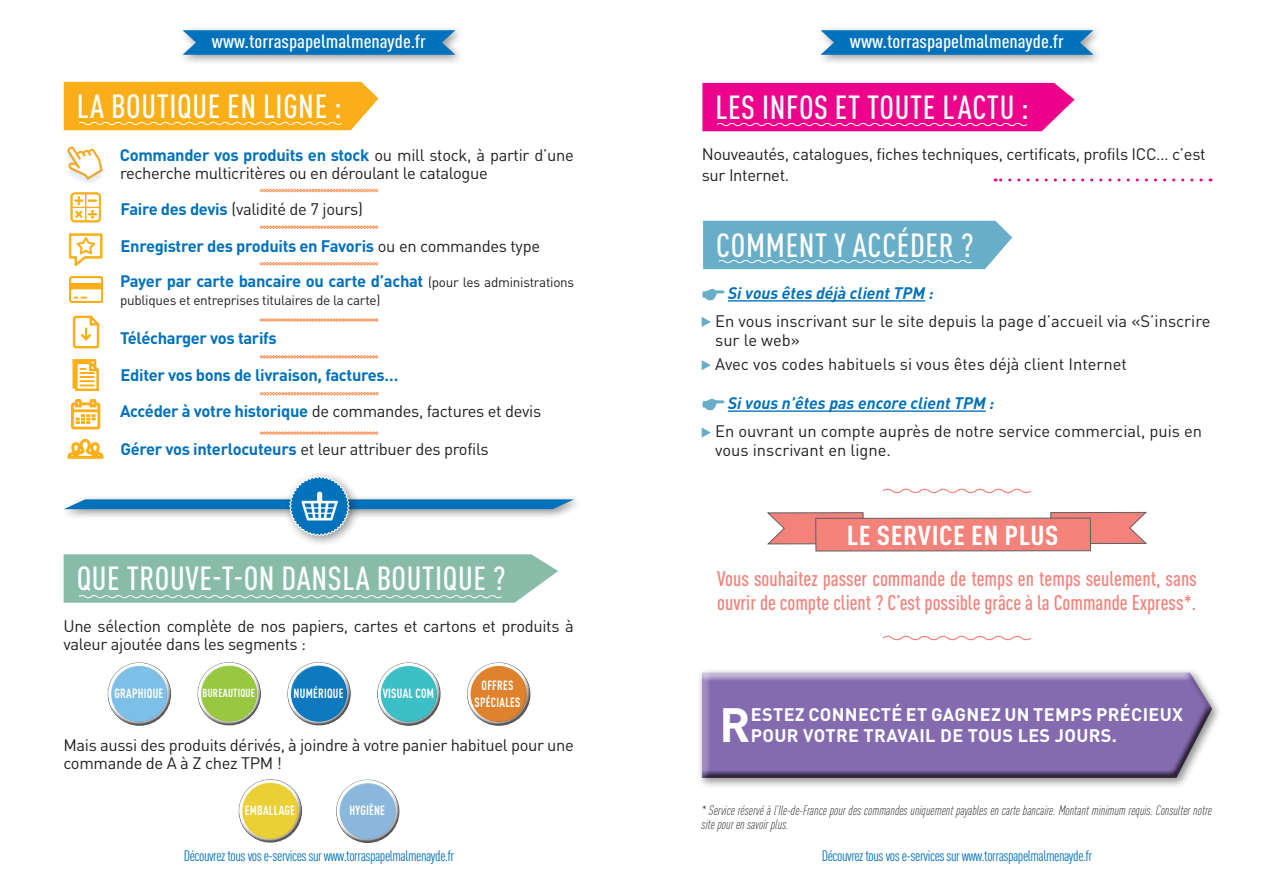
<style>
.page{position:relative;width:1276px;height:893px;background:#fff}
.page>*{position:absolute;margin:0;border:0;box-sizing:border-box;transform-origin:0 0}
.t1{font:700 47.55px "DIN Pro";color:#fff}
.t2{font:500 condensed 33px "DIN Pro";letter-spacing:.02em;color:#fff}
.t3{font:700 condensed 27px "DIN Pro";letter-spacing:.02em;color:#fff;scale:1.11 1}
.t4{font:500 condensed 21px/24px "DIN Pro";color:#f3827a}
.t5{font:500 condensed 18.9px "DIN Pro";color:#fff;scale:1.11 1}
.t6{font:700 18px/21px "DIN Pro";letter-spacing:.02em;color:#fff}
.t7{font:16.5px/18px "DIN Pro";letter-spacing:-.02em;color:#231f20}
.t8{font:16.5px/19.5px "DIN Pro";color:#231f20}
.t9{font:700 16.5px/35.4px "DIN Pro";letter-spacing:-.02em;color:#0071bb}
.t10{font:italic 700 16.5px "DIN Pro";color:#0071bb}
.t11{font:condensed 15px "DIN Pro";letter-spacing:-.03em;color:#0071bb}
.t12{font:italic 300 condensed 13.5px/13.5px "DIN Pro";color:#231f20}
.t13{font:13.5px "DIN Pro";letter-spacing:-.02em;color:#231f20}
.t14{font:700 condensed 13.2px/16.5px "DIN Pro";letter-spacing:.02em;color:#fff;text-align:center;scale:.91 1}
.t15{font:700 condensed 12px "DIN Pro";letter-spacing:.02em;color:#fff}
.t16{font:700 condensed 11.55px "DIN Pro";letter-spacing:.02em;color:#fff;scale:.93 1}
.s1{font-weight:700;color:#0071bb}
.s2{font-weight:400;color:#231f20}
.s3{font-weight:400;font-size:13.5px;color:#231f20}
</style>
<div class="page">
<svg style="left:71px;top:399px;width:30px;height:31px"></svg>
<svg style="left:70px;top:192px;width:31px;height:31px"></svg>
<svg style="left:67px;top:439px;width:37px;height:20px"></svg>
<hr style="left:728px;top:300px;width:197px;height:2px;background:#0071bb">
<hr style="left:728px;top:410px;width:258px;height:2px;background:#0071bb">
<svg style="left:702px;top:289px;width:22px;height:11px"></svg>
<svg style="left:702px;top:399px;width:22px;height:11px"></svg>
<svg style="left:701px;top:317px;width:10px;height:10px"></svg>
<svg style="left:701px;top:427px;width:10px;height:11px"></svg>
<svg style="left:701px;top:360px;width:10px;height:10px"></svg>
<svg style="left:767px;top:512px;width:96px;height:32px;background:#e6928c"></svg>
<svg style="left:1050px;top:512px;width:97px;height:32px;background:#e48e88"></svg>
<div style="left:815px;top:518px;width:275px;height:33px;background:#f3827a"></div>
<div style="left:815px;top:518px;width:276px;height:33px;border:1px solid #5f6062"></div>
<div style="left:696px;top:667px;width:526px;height:122px;background:#231f20;opacity:.5"></div>
<div style="left:699px;top:672px;width:513px;height:106px;background:#231f20;opacity:.75"></div>
<svg style="left:702px;top:83px;width:372px;height:48px;background:#ed1092"></svg>
<svg style="left:64px;top:82px;width:314px;height:48px;background:#fab324"></svg>
<svg style="left:64px;top:554px;width:494px;height:49px;background:#8fc0ae"></svg>
<svg style="left:703px;top:221px;width:309px;height:48px;background:#6fb2ca"></svg>
<svg style="left:882px;top:488px;width:150px;height:6px"></svg>
<svg style="left:882px;top:635px;width:150px;height:6px"></svg>
<img style="left:67px;top:146px;width:36px;height:37px">
<svg style="left:260px;top:189px;width:118px;height:3px"></svg>
<svg style="left:260px;top:225px;width:118px;height:4px"></svg>
<svg style="left:260px;top:262px;width:118px;height:3px"></svg>
<svg style="left:260px;top:318px;width:118px;height:4px"></svg>
<svg style="left:260px;top:355px;width:118px;height:3px"></svg>
<svg style="left:260px;top:392px;width:119px;height:3px"></svg>
<svg style="left:260px;top:431px;width:118px;height:4px"></svg>
<svg style="left:69px;top:233px;width:34px;height:33px"></svg>
<img style="left:70px;top:276px;width:32px;height:27px">
<svg style="left:72px;top:315px;width:28px;height:34px"></svg>
<svg style="left:72px;top:359px;width:27px;height:32px"></svg>
<div style="left:817px;top:25px;width:286px;height:41px;background:#231f20;opacity:.45"></div>
<svg style="left:820px;top:30px;width:273px;height:25px;background:#0e78bd"></svg>
<div style="left:179px;top:25px;width:286px;height:41px;background:#231f20;opacity:.45"></div>
<svg style="left:183px;top:30px;width:272px;height:25px;background:#0d77bd"></svg>
<div style="left:284px;top:470px;width:77px;height:77px;background:#231f20;opacity:.5"></div>
<svg style="left:64px;top:475px;width:510px;height:62px"></svg>
<div style="left:105px;top:660px;width:65px;height:50px;background:#fff;opacity:.75"></div>
<div style="left:109px;top:673px;width:66px;height:53px;background:#231f20;opacity:.75"></div>
<div style="left:375px;top:660px;width:64px;height:50px;background:#fff;opacity:.75"></div>
<div style="left:378px;top:673px;width:66px;height:53px;background:#231f20;opacity:.75"></div>
<div style="left:195px;top:659px;width:64px;height:51px;background:#fff;opacity:.75"></div>
<div style="left:198px;top:672px;width:67px;height:53px;background:#231f20;opacity:.75"></div>
<div style="left:465px;top:660px;width:64px;height:50px;background:#fff;opacity:.75"></div>
<div style="left:468px;top:673px;width:66px;height:53px;background:#231f20;opacity:.75"></div>
<div style="left:285px;top:659px;width:64px;height:51px;background:#fff;opacity:.75"></div>
<div style="left:288px;top:672px;width:67px;height:53px;background:#231f20;opacity:.75"></div>
<div style="left:334px;top:777px;width:64px;height:50px;background:#fff;opacity:.75"></div>
<div style="left:337px;top:790px;width:63px;height:53px;background:#231f20;opacity:.75"></div>
<div style="left:236px;top:777px;width:65px;height:50px;background:#fff;opacity:.75"></div>
<div style="left:240px;top:790px;width:66px;height:53px;background:#231f20;opacity:.75"></div>
<svg style="left:995px;top:178px;width:206px;height:3px"></svg>
<p class="t5" style="left:212px;top:27px;width:194px">www.torraspapelmalmenayde.fr</p>
<p class="t5" style="left:850px;top:27px;width:194px">www.torraspapelmalmenayde.fr</p>
<h2 class="t2" style="left:77px;top:82px;width:266px">La boutique en ligne :</h2>
<h2 class="t2" style="left:715px;top:83px;width:315px">Les infos et toute l’actu :</h2>
<p class="t7" style="left:120px;top:144px;width:455px"><span class="s1">Commander vos produits en stock</span> ou mill stock, à partir d’une recherche multicritères ou en déroulant le catalogue</p>
<p class="t7" style="left:120px;top:199px;width:244px"><span class="s1">Faire des devis</span> (validité de 7 jours)</p>
<p class="t9" style="left:120px;top:226px;width:456px">Enregistrer des produits en Favoris <span class="s2">ou en commandes type<br></span>Payer par carte bancaire ou carte d’achat <span class="s3">(pour les administrations</span></p>
<p class="t13" style="left:120px;top:290px;width:262px">publiques et entreprises titulaires de la carte)</p>
<p class="t9" style="left:120px;top:318px;width:158px">Télécharger vos tarifs</p>
<p class="t9" style="left:121px;top:355px;width:279px">Editer vos bons de livraison, factures…</p>
<p class="t7" style="left:120px;top:401px;width:423px"><span class="s1">Accéder à votre historique</span> de commandes, factures et devis</p>
<p class="t7" style="left:120px;top:439px;width:370px"><span class="s1">Gérer vos interlocuteurs</span> et leur attribuer des profils</p>
<h2 class="t2" style="left:77px;top:554px;width:430px">que trouve-t-on dansLa boutique ?</h2>
<p class="t7" style="left:63px;top:616px;width:512px">Une sélection complète de nos papiers, cartes et cartons et produits à valeur ajoutée dans les segments :</p>
<p class="t14" style="left:474px;top:676px;width:52px">OFFRES<br>SPÉCIALES</p>
<p class="t14" style="left:294px;top:684px;width:56px">NUMÉRIQUE</p>
<p class="t15" style="left:204px;top:685px;width:50px">GRAPHIQUE</p>
<p class="t14" style="left:383px;top:684px;width:58px">VISUAL COM</p>
<p class="t14" style="left:114px;top:684px;width:55px">GRAPHIQUE</p>
<p class="t16" style="left:202px;top:685px;width:58px">BUREAUTIQUE</p>
<p class="t15" style="left:294px;top:685px;width:50px">GRAPHIQUE</p>
<p class="t15" style="left:395px;top:685px;width:28px">COMM</p>
<p class="t15" style="left:474px;top:685px;width:50px">GRAPHIQUE</p>
<p class="t15" style="left:114px;top:685px;width:50px">GRAPHIQUE</p>
<p class="t7" style="left:63px;top:734px;width:512px">Mais aussi des produits dérivés, à joindre à votre panier habituel pour une commande de A à Z chez TPM !</p>
<p class="t7" style="left:702px;top:142px;width:505px;line-height:21px">Nouveautés, catalogues, fiches techniques, certificats, profils ICC… c’est sur Internet.</p>
<h2 class="t2" style="left:716px;top:221px;width:259px">COMMENT Y accéder ?</h2>
<p class="t10" style="left:728px;top:279px;width:207px">Si vous êtes déjà client TPM :</p>
<p class="t8" style="left:715px;top:309px;width:497px">En vous inscrivant sur le site depuis la page d’accueil via «S’inscrire sur le web»</p>
<p class="t8" style="left:715px;top:353px;width:413px">Avec vos codes habituels si vous êtes déjà client Internet</p>
<p class="t10" style="left:728px;top:389px;width:268px">Si vous n’êtes pas encore client TPM :</p>
<p class="t8" style="left:715px;top:420px;width:488px">En ouvrant un compte auprès de notre service commercial, puis en vous inscrivant en ligne.</p>
<h3 class="t3" style="left:847px;top:515px;width:192px">LE SERVICE EN PLUS</h3>
<p class="t4" style="left:717px;top:565px;width:481px">Vous souhaitez passer commande de temps en temps seulement, sans ouvrir de compte client ? C’est possible grâce à la Commande Express*.</p>
<h1 class="t1" style="left:719px;top:685px;width:33px">R</h1>
<p class="t6" style="left:751px;top:702px;width:434px">estez connecté et gagnez un temps précieux pour votre travail de tous les jours.</p>
<p class="t14" style="left:349px;top:801px;width:41px">HYGIÈNE</p>
<p class="t11" style="left:184px;top:845px;width:272px">Découvrez tous vos e-services sur www.torraspapelmalmenayde.fr</p>
<p class="t11" style="left:822px;top:845px;width:272px">Découvrez tous vos e-services sur www.torraspapelmalmenayde.fr</p>
<p class="t14" style="left:245px;top:801px;width:57px">EMBALLAGE</p>
<p class="t12" style="left:701px;top:803px;width:512px">* Service réservé à l’Ile-de-France pour des commandes uniquement payables en carte bancaire. Montant minimum requis. Consulter notre site pour en savoir plus.</p>
<p class="t15" style="left:245px;top:802px;width:50px">GRAPHIQUE</p>
<p class="t15" style="left:343px;top:802px;width:50px">GRAPHIQUE</p>
</div>
